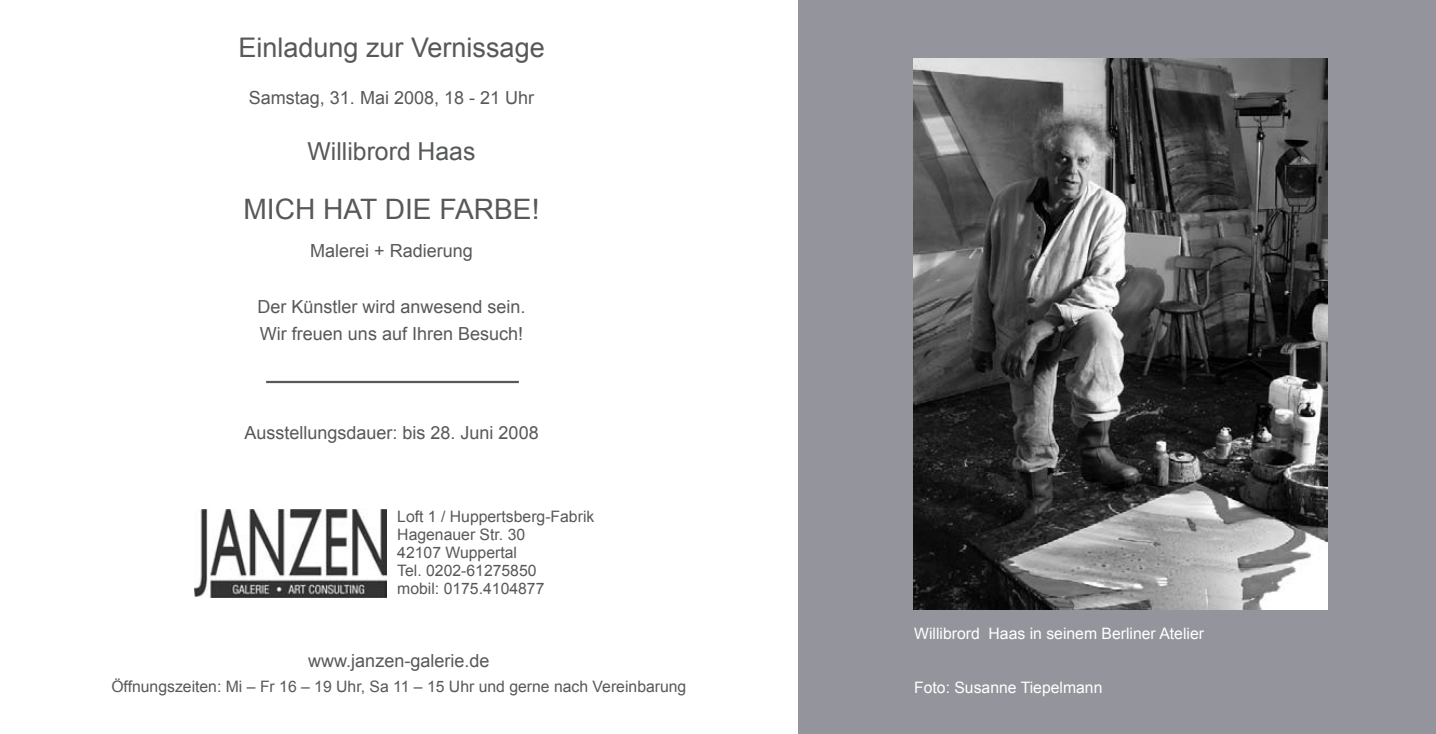
<style>
.page{position:relative;width:1436px;height:734px;background:#fff}
.page>*{position:absolute;margin:0;border:0;box-sizing:border-box;transform-origin:0 0}
.t1{font:28.12px "Arial";color:#57585a}
.t2{font:27px "Arial";color:#57585a}
.t3{font:24.75px "Arial";color:#57585a}
.t4{font:18px "Arial";color:#57585a}
.t5{font:15.75px "Arial";color:#57585a}
.t6{font:15.75px "Arial";color:#fff}
</style>
<div class="page">
<img style="left:195px;top:509px;width:191px;height:88px">
<hr style="left:266px;top:381px;width:253px;height:2px;background:#57585a">
<div style="left:797px;top:0;width:638px;height:733px;background:#94959c"></div>
<img style="left:913px;top:58px;width:414px;height:551px">
<p class="t2" style="left:238px;top:29px;width:308px">Einladung zur Vernissage</p>
<p class="t4" style="left:249px;top:86px;width:287px">Samstag, 31. Mai 2008, 18 - 21 Uhr</p>
<p class="t3" style="left:307px;top:135px;width:169px">Willibrord Haas</p>
<p class="t1" style="left:243px;top:190px;width:297px">MICH HAT DIE FARBE!</p>
<p class="t4" style="left:310px;top:239px;width:164px">Malerei + Radierung</p>
<p class="t4" style="left:257px;top:295px;width:270px">Der Künstler wird anwesend sein.</p>
<p class="t4" style="left:260px;top:322px;width:265px">Wir freuen uns auf Ihren Besuch!</p>
<p class="t4" style="left:244px;top:421px;width:296px">Ausstellungsdauer: bis 28. Juni 2008</p>
<p class="t5" style="left:397px;top:506px;width:198px">Loft 1 / Huppertsberg-Fabrik</p>
<p class="t5" style="left:397px;top:524px;width:129px">Hagenauer Str. 30</p>
<p class="t5" style="left:397px;top:542px;width:121px">42107 Wuppertal</p>
<p class="t5" style="left:397px;top:560px;width:141px">Tel. 0202-61275850</p>
<p class="t5" style="left:397px;top:578px;width:149px">mobil: 0175.4104877</p>
<p class="t4" style="left:308px;top:649px;width:183px">www.janzen-galerie.de</p>
<p class="t5" style="left:111px;top:676px;width:576px">Öffnungszeiten: Mi – Fr 16 – 19 Uhr, Sa 11 – 15 Uhr und gerne nach Vereinbarung</p>
<p class="t6" style="left:914px;top:623px;width:291px">Willibrord Haas in seinem Berliner Atelier</p>
<p class="t6" style="left:914px;top:676px;width:190px">Foto: Susanne Tiepelmann</p>
</div>
